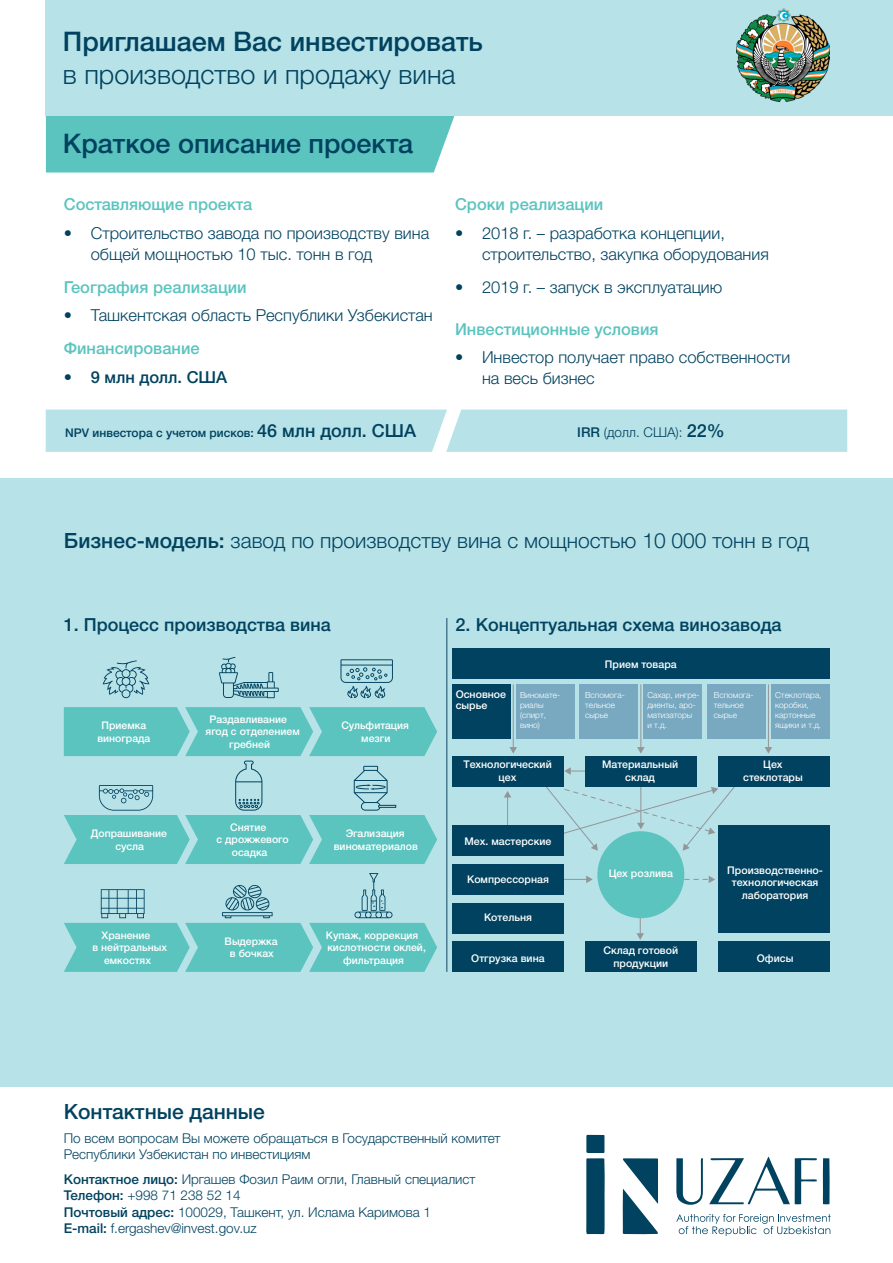
<style>
.page{position:relative;width:893px;height:1263px;background:#fff}
.page>*{position:absolute;margin:0;border:0;box-sizing:border-box;transform-origin:0 0}
.t1{font:500 27px/32.4px "Helvetica Neue LTW1 G";color:#00425f}
.t2{font:300 21px "Helvetica Neue LTW1 G";color:#00425f}
.t3{font:500 21px "Helvetica Neue LTW1 G";color:#00425f}
.t4{font:500 18px "Helvetica Neue LTW1 G";color:#00425f}
.t5{font:300 16.5px/21px "Helvetica Neue LTW1 G";color:#00425f}
.t6{font:500 16.5px "Helvetica Neue LTW1 G";color:#5bc4bf}
.t7{font:500 16.5px "Helvetica Neue LTW1 G";color:#00425f}
.t8{font:300 13.5px/16.2px "Helvetica Neue LTW1 G";color:#00425f}
.t9{font:500 12px "Helvetica Neue LTW1 G";color:#00425f}
.t10{font:500 10.65px/12.8px "Helvetica Neue LTW1 G";color:#fff;text-align:center}
.t11{font:500 10.5px/12.6px "Helvetica Neue LTW1 G";color:#fff;text-align:center}
.t12{font:300 8.25px/10.1px "Helvetica Neue LTW1 G";color:#fff}
.s1{font-weight:300}
.s2{font-size:18px}
.s3{font-weight:500}
.s4{font-weight:500;font-size:18px}
</style>
<div class="page">
<div style="left:0;top:478px;width:893px;height:608px;background:#b7e2e7"></div>
<div style="left:46px;top:116px;width:408px;height:57px;background:#5bc4bf"></div>
<div style="left:46px;top:0;width:847px;height:116px;background:#b7e2e7"></div>
<img style="left:737px;top:8px;width:92px;height:94px">
<hr style="left:446px;top:618px;width:1px;height:354px;background:#164968">
<svg style="left:622px;top:1158px;width:36px;height:76px"></svg>
<svg style="left:676px;top:1158px;width:27px;height:47px"></svg>
<svg style="left:586px;top:1134px;width:19px;height:101px"></svg>
<svg style="left:823px;top:1158px;width:7px;height:46px"></svg>
<svg style="left:709px;top:1157px;width:108px;height:47px"></svg>
<svg style="left:676px;top:1214px;width:155px;height:22px"></svg>
<svg style="left:103px;top:660px;width:46px;height:38px"></svg>
<svg style="left:219px;top:657px;width:60px;height:41px"></svg>
<svg style="left:340px;top:659px;width:53px;height:39px"></svg>
<svg style="left:64px;top:707px;width:373px;height:157px"></svg>
<svg style="left:64px;top:873px;width:373px;height:99px"></svg>
<svg style="left:684px;top:876px;width:31px;height:7px"></svg>
<svg style="left:636px;top:918px;width:8px;height:22px"></svg>
<hr style="left:507px;top:796px;width:1px;height:35px;background:#939598">
<svg style="left:504px;top:791px;width:7px;height:6px"></svg>
<div style="left:597px;top:831px;width:87px;height:87px;background:#5bc4bf;border-radius:50%"></div>
<svg style="left:564px;top:876px;width:29px;height:7px"></svg>
<hr style="left:640px;top:684px;width:1px;height:64px;background:#939598">
<svg style="left:637px;top:747px;width:8px;height:7px"></svg>
<svg style="left:539px;top:767px;width:203px;height:84px"></svg>
<div style="left:452px;top:942px;width:112px;height:30px;background:#00425f"></div>
<div style="left:718px;top:942px;width:111px;height:30px;background:#00425f"></div>
<div style="left:718px;top:826px;width:111px;height:107px;background:#00425f"></div>
<div style="left:585px;top:942px;width:112px;height:30px;background:#00425f"></div>
<div style="left:452px;top:903px;width:112px;height:30px;background:#00425f"></div>
<div style="left:452px;top:864px;width:112px;height:30px;background:#00425f"></div>
<div style="left:452px;top:826px;width:112px;height:30px;background:#00425f"></div>
<div style="left:452px;top:756px;width:111px;height:30px;background:#00425f"></div>
<div style="left:585px;top:756px;width:112px;height:30px;background:#00425f"></div>
<div style="left:718px;top:756px;width:111px;height:30px;background:#00425f"></div>
<hr style="left:513px;top:684px;width:1px;height:64px;background:#939598">
<svg style="left:509px;top:747px;width:8px;height:7px"></svg>
<hr style="left:768px;top:684px;width:1px;height:64px;background:#939598">
<svg style="left:765px;top:747px;width:7px;height:7px"></svg>
<div style="left:452px;top:649px;width:377px;height:30px;background:#00425f"></div>
<div style="left:452px;top:684px;width:59px;height:55px;background:#00425f"></div>
<div style="left:516px;top:684px;width:58px;height:55px;background:#78a9c1"></div>
<div style="left:580px;top:684px;width:58px;height:55px;background:#78a9c1"></div>
<div style="left:643px;top:684px;width:59px;height:55px;background:#78a9c1"></div>
<div style="left:707px;top:684px;width:59px;height:55px;background:#78a9c1"></div>
<div style="left:771px;top:684px;width:58px;height:55px;background:#78a9c1"></div>
<div style="left:46px;top:410px;width:801px;height:42px;background:#b7e2e7"></div>
<p class="t1" style="left:63px;top:26px;width:422px">Приглашаем Вас инвестировать <span class="s1">в производство и продажу вина</span></p>
<p class="t1" style="left:63px;top:127px;width:352px">Краткое описание проекта</p>
<p class="t6" style="left:64px;top:194px;width:190px">Составляющие проекта</p>
<p class="t5" style="left:91px;top:222px;width:340px;text-indent:-27px">• Строительство завода по производству вина общей мощностью 10 тыс. тонн в год</p>
<p class="t6" style="left:64px;top:277px;width:184px">География реализации</p>
<p class="t5" style="left:64px;top:305px;width:370px">• Ташкентская область Республики Узбекистан</p>
<p class="t6" style="left:64px;top:338px;width:137px">Финансирование</p>
<p class="t7" style="left:64px;top:367px;width:165px">• 9 млн долл. США</p>
<p class="t6" style="left:455px;top:194px;width:150px">Сроки реализации</p>
<p class="t5" style="left:482px;top:222px;width:288px;text-indent:-27px">• 2018 г. – разработка концепции, строительство, закупка оборудования</p>
<p class="t5" style="left:455px;top:276px;width:269px">• 2019 г. – запуск в эксплуатацию</p>
<p class="t6" style="left:455px;top:319px;width:205px">Инвестиционные условия</p>
<p class="t5" style="left:482px;top:347px;width:310px;text-indent:-27px">• Инвестор получает право собственности на весь бизнес</p>
<p class="t9" style="left:65px;top:426px;width:352px">NPV инвестора с учетом рисков: <span class="s2">46 млн долл. США</span></p>
<p class="t8" style="left:577px;top:424px;width:149px"><span class="s3">IRR</span> (долл. США): <span class="s4">22%</span></p>
<p class="t2" style="left:64px;top:527px;width:747px"><span class="s3">Бизнес-модель:</span> завод по производству вина с мощностью 10 000 тонн в год</p>
<p class="t4" style="left:64px;top:614px;width:269px">1. Процесс производства вина</p>
<p class="t4" style="left:456px;top:614px;width:327px">2. Концептуальная схема винозавода</p>
<p class="t10" style="left:605px;top:658px;width:73px">Прием товара</p>
<p class="t11" style="left:97px;top:719px;width:54px">Приемка винограда</p>
<p class="t11" style="left:209px;top:713px;width:79px">Раздавливание</p>
<p class="t11" style="left:206px;top:725px;width:96px">ягод с отделением</p>
<p class="t11" style="left:229px;top:738px;width:42px">гребней</p>
<p class="t11" style="left:341px;top:719px;width:69px">Сульфитация мезги</p>
<p class="t10" style="left:456px;top:688px;width:52px;line-height:11.9px;text-align:left">Основное сырье</p>
<p class="t12" style="left:520px;top:690px;width:42px">Виномате&shy;риалы (спирт, вино)</p>
<p class="t12" style="left:585px;top:690px;width:41px">Вспомога&shy;тельное сырье</p>
<p class="t12" style="left:647px;top:690px;width:54px">Сахар, ингре&shy;диенты, аро&shy;матизаторы<br>и т.д.</p>
<p class="t12" style="left:714px;top:690px;width:41px">Вспомога&shy;тельное сырье</p>
<p class="t12" style="left:775px;top:690px;width:48px">Стеклотара, коробки, картонные ящики и т.д.</p>
<p class="t10" style="left:463px;top:758px;width:90px">Технологический цех</p>
<p class="t10" style="left:602px;top:758px;width:78px">Материальный склад</p>
<p class="t10" style="left:743px;top:758px;width:61px">Цех стеклотары</p>
<p class="t11" style="left:91px;top:827px;width:78px">Допрашивание</p>
<p class="t11" style="left:116px;top:839px;width:30px">сусла</p>
<p class="t11" style="left:217px;top:821px;width:74px;text-align:left;text-indent:14px">Снятие<br>с дрожжевого</p>
<p class="t11" style="left:232px;top:846px;width:37px">осадка</p>
<p class="t11" style="left:334px;top:827px;width:86px">Эгализация виноматериалов</p>
<p class="t10" style="left:464px;top:835px;width:88px">Мех. мастерские</p>
<p class="t10" style="left:467px;top:872px;width:83px">Компрессорная</p>
<p class="t10" style="left:609px;top:867px;width:66px">Цех розлива</p>
<p class="t10" style="left:727px;top:863px;width:97px">Производственно&shy;технологическая лаборатория</p>
<p class="t10" style="left:484px;top:911px;width:49px">Котельня</p>
<p class="t11" style="left:102px;top:928px;width:50px">Хранение</p>
<p class="t11" style="left:92px;top:941px;width:76px">в нейтральных емкостях</p>
<p class="t11" style="left:225px;top:935px;width:55px">Выдержка в бочках</p>
<p class="t11" style="left:326px;top:928px;width:94px">Купаж, коррекция</p>
<p class="t11" style="left:327px;top:941px;width:100px">кислотности оклей,</p>
<p class="t11" style="left:343px;top:954px;width:62px">фильтрация</p>
<p class="t10" style="left:471px;top:951px;width:75px">Отгрузка вина</p>
<p class="t10" style="left:603px;top:944px;width:76px">Склад готовой продукции</p>
<p class="t10" style="left:757px;top:951px;width:38px">Офисы</p>
<p class="t3" style="left:64px;top:1098px;width:203px">Контактные данные</p>
<p class="t8" style="left:64px;top:1130px;width:438px">По всем вопросам Вы можете обращаться в Государственный комитет<br>Республики Узбекистан по инвестициям</p>
<p class="t8" style="left:64px;top:1171px;width:413px"><span class="s3">Контактное лицо:</span> Иргашев Фозил Раим огли, Главный специалист</p>
<p class="t8" style="left:64px;top:1187px;width:178px"><span class="s3">Телефон:</span> +998 71 238 52 14</p>
<p class="t8" style="left:64px;top:1203px;width:369px"><span class="s3">Почтовый адрес:</span> 100029, Ташкент, ул. Ислама Каримова 1</p>
<p class="t8" style="left:64px;top:1220px;width:194px"><span class="s3">E-mail:</span> f.ergashev@invest.gov.uz</p>
</div>
